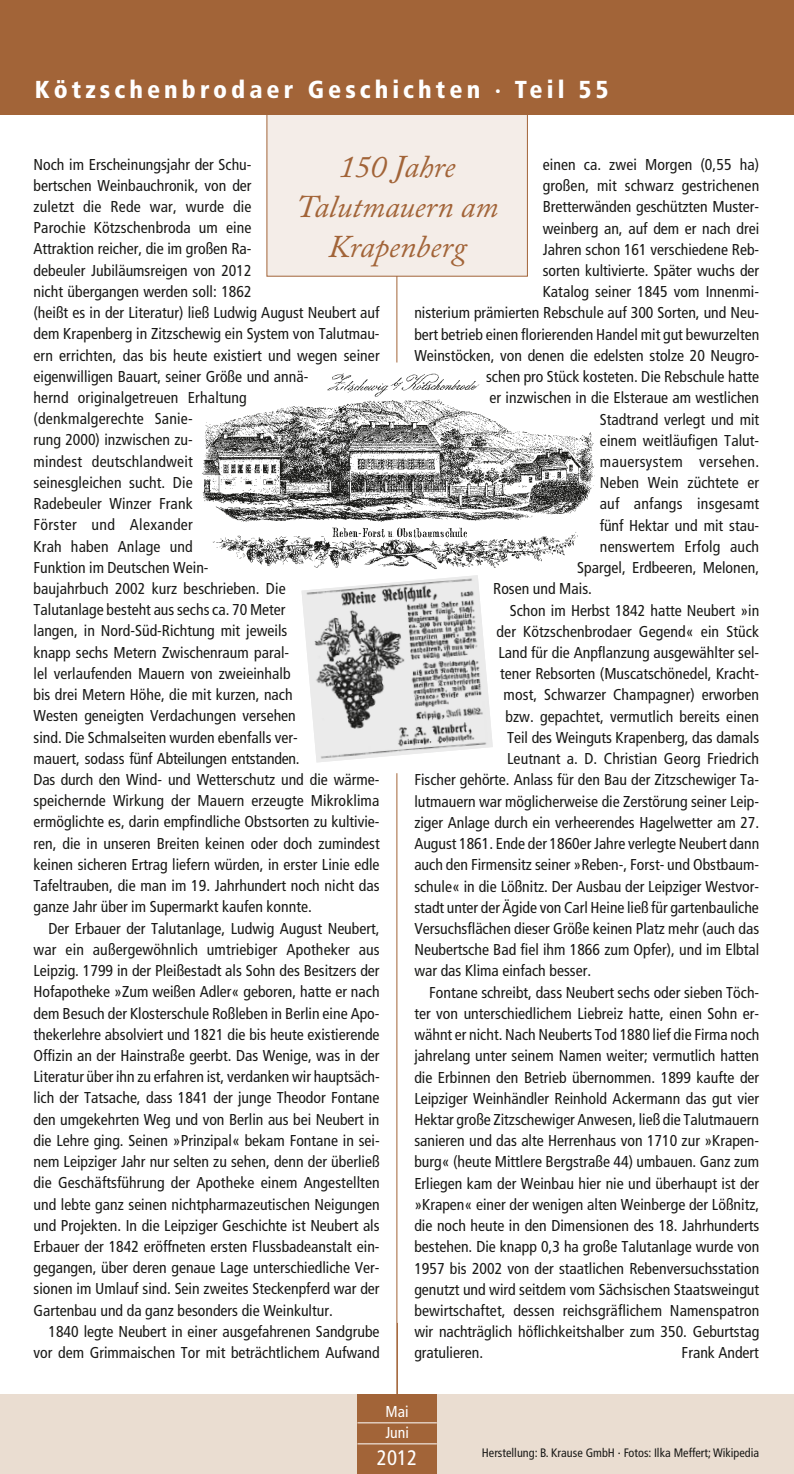
<style>
.page{position:relative;width:794px;height:1474px;background:#fff}
.page>*{position:absolute;margin:0;border:0;box-sizing:border-box;transform-origin:0 0}
.t1{font:italic 31.5px/40.2px "Adobe Caslon";color:#a26438;text-align:center}
.t2{font:900 condensed 24.5px "Frutiger";letter-spacing:.165em;color:#fff}
.t3{font:condensed 21px "Frutiger";color:#fff}
.t4{font:condensed 15.75px/21.2px "Frutiger";color:#1a1a18}
.t5{font:condensed 15.75px "Frutiger";letter-spacing:.025em;color:#1a1a18}
.t6{font:condensed 15.75px/21px "Frutiger";color:#fff}
.t7{font:condensed 12.25px "Frutiger";color:#1a1a18}
</style>
<div class="page">
<hr style="left:396px;top:773px;width:1px;height:623px;background:#a26438">
<hr style="left:397px;top:1322px;width:1px;height:86px;background:#a26438">
<div style="left:0;top:1394px;width:794px;height:79px;background:#eaddd1"></div>
<hr style="left:396px;top:207px;width:1px;height:155px;background:#a26438">
<div style="left:357px;top:1394px;width:80px;height:79px;background:#a26438"></div>
<hr style="left:357px;top:1422px;width:80px;height:1px;background:#fff">
<hr style="left:357px;top:1443px;width:80px;height:1px;background:#fff">
<div style="left:267px;top:0;width:260px;height:276px;background:#f4ede8"></div>
<div style="left:0;top:0;width:794px;height:114px;background:#a26438"></div>
<img style="left:202px;top:373px;width:393px;height:196px">
<img style="left:301px;top:575px;width:192px;height:187px">
<h2 class="t2" style="left:35px;top:74px;width:575px">Kötzschenbrodaer Geschichten · Teil 55</h2>
<h1 class="t1" style="left:296px;top:147px;width:203px">150 Jahre<br>Talutmauern am<br>Krapenberg</h1>
<p class="t4" style="left:34px;top:153px;width:348px">Noch im Erscheinungsjahr der Schu-<br>bertschen Weinbauchronik, von der<br>zuletzt die Rede war, wurde die<br>Parochie Kötzschenbroda um eine<br>Attraktion reicher, die im großen Ra-<br>debeuler Jubiläumsreigen von 2012<br>nicht übergangen werden soll: 1862<br>(heißt es in der Literatur) ließ Ludwig August Neubert auf dem Krapenberg in Zitzschewig ein System von Talutmau&shy;ern errichten, das bis heute existiert und wegen seiner eigenwilligen Bauart, seiner Größe und annä-<br>hernd originalgetreuen Erhaltung<br>(denkmalgerechte Sanie-<br>rung 2000) inzwischen zu-<br>mindest deutschlandweit<br>seinesgleichen sucht. Die<br>Radebeuler Winzer Frank<br>Förster und Alexander<br>Krah haben Anlage und<br>Funktion im Deutschen Wein-<br>baujahrbuch 2002 kurz beschrieben. Die<br>Talutanlage besteht aus sechs ca. 70 Meter<br>langen, in Nord-Süd-Richtung mit jeweils<br>knapp sechs Metern Zwischenraum paral-<br>lel verlaufenden Mauern von zweieinhalb<br>bis drei Metern Höhe, die mit kurzen, nach<br>Westen geneigten Verdachungen versehen<br>sind. Die Schmalseiten wurden ebenfalls ver-<br>mauert, sodass fünf Abteilungen entstanden.<br>Das durch den Wind- und Wetterschutz und die wärme&shy;speichernde Wirkung der Mauern erzeugte Mikroklima ermöglichte es, darin empfindliche Obstsorten zu kultivie&shy;ren, die in unseren Breiten keinen oder doch zumindest keinen sicheren Ertrag liefern würden, in erster Linie edle Tafeltrauben, die man im 19. Jahrhundert noch nicht das ganze Jahr über im Supermarkt kaufen konnte.</p>
<p class="t4" style="left:34px;top:917px;width:348px;text-align:justify;text-indent:15px">Der Erbauer der Talutanlage, Ludwig August Neubert, war ein außergewöhnlich umtriebiger Apotheker aus Leipzig. 1799 in der Pleißestadt als Sohn des Besitzers der Hofapotheke »Zum weißen Adler« geboren, hatte er nach dem Besuch der Klosterschule Roßleben in Berlin eine Apo&shy;thekerlehre absolviert und 1821 die bis heute existierende Offizin an der Hainstraße geerbt. Das Wenige, was in der Literatur über ihn zu erfahren ist, verdanken wir hauptsäch&shy;lich der Tatsache, dass 1841 der junge Theodor Fontane den umgekehrten Weg und von Berlin aus bei Neubert in die Lehre ging. Seinen »Prinzipal« bekam Fontane in sei&shy;nem Leipziger Jahr nur selten zu sehen, denn der überließ die Geschäftsführung der Apotheke einem Angestellten und lebte ganz seinen nichtpharmazeutischen Neigungen und Projekten. In die Leipziger Geschichte ist Neubert als Erbauer der 1842 eröffneten ersten Flussbadeanstalt ein&shy;gegangen, über deren genaue Lage unterschiedliche Ver&shy;sionen im Umlauf sind. Sein zweites Steckenpferd war der Gartenbau und da ganz besonders die Weinkultur.</p>
<p class="t4" style="left:34px;top:1320px;width:347px;text-align:right">1840 legte Neubert in einer ausgefahrenen Sandgrube vor dem Grimmaischen Tor mit beträchtlichem Aufwand</p>
<p class="t4" style="left:543px;top:154px;width:218px">einen ca. zwei Morgen (0,55 ha)</p>
<p class="t4" style="left:543px;top:175px;width:218px">großen, mit schwarz gestrichenen</p>
<p class="t4" style="left:543px;top:196px;width:218px">Bretterwänden geschützten Muster-</p>
<p class="t4" style="left:543px;top:217px;width:218px">weinberg an, auf dem er nach drei</p>
<p class="t4" style="left:543px;top:239px;width:218px">Jahren schon 161 verschiedene Reb-</p>
<p class="t4" style="left:543px;top:260px;width:218px">sorten kultivierte. Später wuchs der</p>
<p class="t4" style="left:543px;top:281px;width:218px">Katalog seiner 1845 vom Innenmi-</p>
<p class="t4" style="left:414px;top:302px;width:346px">nisterium prämierten Rebschule auf 300 Sorten, und Neu-</p>
<p class="t4" style="left:414px;top:324px;width:346px">bert betrieb einen florierenden Handel mit gut bewurzelten</p>
<p class="t4" style="left:414px;top:345px;width:346px">Weinstöcken, von denen die edelsten stolze 20 Neugro-</p>
<p class="t4" style="left:486px;top:366px;width:275px">schen pro Stück kosteten. Die Rebschule hatte</p>
<p class="t4" style="left:489px;top:387px;width:271px">er inzwischen in die Elsteraue am westlichen</p>
<p class="t4" style="left:600px;top:408px;width:161px">Stadtrand verlegt und mit</p>
<p class="t4" style="left:600px;top:430px;width:161px">einem weitläufigen Talut-</p>
<p class="t5" style="left:600px;top:452px;width:161px">mauersystem versehen.</p>
<p class="t4" style="left:600px;top:472px;width:161px">Neben Wein züchtete er</p>
<p class="t4" style="left:600px;top:493px;width:161px">auf anfangs insgesamt</p>
<p class="t4" style="left:600px;top:514px;width:161px">fünf Hektar und mit stau-</p>
<p class="t4" style="left:600px;top:536px;width:161px">nenswertem Erfolg auch</p>
<p class="t4" style="left:577px;top:557px;width:184px">Spargel, Erdbeeren, Melonen,</p>
<p class="t4" style="left:493px;top:578px;width:100px">Rosen und Mais.</p>
<p class="t4" style="left:510px;top:599px;width:251px">Schon im Herbst 1842 hatte Neubert »in</p>
<p class="t4" style="left:496px;top:621px;width:264px">der Kötzschenbrodaer Gegend« ein Stück</p>
<p class="t4" style="left:498px;top:642px;width:262px">Land für die Anpflanzung ausgewählter sel-</p>
<p class="t4" style="left:500px;top:663px;width:261px">tener Rebsorten (Muscatschönedel, Kracht-</p>
<p class="t4" style="left:503px;top:684px;width:257px">most, Schwarzer Champagner) erworben</p>
<p class="t4" style="left:505px;top:705px;width:255px">bzw. gepachtet, vermutlich bereits einen</p>
<p class="t4" style="left:507px;top:727px;width:254px">Teil des Weinguts Krapenberg, das damals</p>
<p class="t4" style="left:507px;top:748px;width:253px">Leutnant a. D. Christian Georg Friedrich</p>
<p class="t4" style="left:414px;top:769px;width:346px">Fischer gehörte. Anlass für den Bau der Zitzschewiger Ta-</p>
<p class="t4" style="left:414px;top:790px;width:346px">lutmauern war möglicherweise die Zerstörung seiner Leip-</p>
<p class="t4" style="left:414px;top:812px;width:346px">ziger Anlage durch ein verheerendes Hagelwetter am 27.</p>
<p class="t4" style="left:414px;top:833px;width:346px">August 1861. Ende der 1860er Jahre verlegte Neubert dann</p>
<p class="t4" style="left:414px;top:854px;width:346px">auch den Firmensitz seiner »Reben-, Forst- und Obstbaum-</p>
<p class="t4" style="left:414px;top:875px;width:346px">schule« in die Lößnitz. Der Ausbau der Leipziger Westvor-</p>
<p class="t4" style="left:414px;top:896px;width:346px">stadt unter der Ägide von Carl Heine ließ für gartenbauliche</p>
<p class="t4" style="left:414px;top:918px;width:346px">Versuchsflächen dieser Größe keinen Platz mehr (auch das</p>
<p class="t4" style="left:414px;top:939px;width:346px">Neubertsche Bad fiel ihm 1866 zum Opfer), und im Elbtal</p>
<p class="t4" style="left:414px;top:960px;width:178px">war das Klima einfach besser.</p>
<p class="t4" style="left:429px;top:981px;width:331px">Fontane schreibt, dass Neubert sechs oder sieben Töch-</p>
<p class="t4" style="left:414px;top:1002px;width:346px">ter von unterschiedlichem Liebreiz hatte, einen Sohn er-</p>
<p class="t4" style="left:414px;top:1024px;width:346px">wähnt er nicht. Nach Neuberts Tod 1880 lief die Firma noch</p>
<p class="t4" style="left:414px;top:1045px;width:346px">jahrelang unter seinem Namen weiter; vermutlich hatten</p>
<p class="t4" style="left:414px;top:1066px;width:346px">die Erbinnen den Betrieb übernommen. 1899 kaufte der</p>
<p class="t4" style="left:414px;top:1087px;width:346px">Leipziger Weinhändler Reinhold Ackermann das gut vier</p>
<p class="t4" style="left:414px;top:1109px;width:346px">Hektar große Zitzschewiger Anwesen, ließ die Talutmauern</p>
<p class="t4" style="left:414px;top:1130px;width:346px">sanieren und das alte Herrenhaus von 1710 zur »Krapen-</p>
<p class="t4" style="left:414px;top:1151px;width:346px">burg« (heute Mittlere Bergstraße 44) umbauen. Ganz zum</p>
<p class="t4" style="left:414px;top:1172px;width:346px">Erliegen kam der Weinbau hier nie und überhaupt ist der</p>
<p class="t4" style="left:414px;top:1193px;width:346px">»Krapen« einer der wenigen alten Weinberge der Lößnitz,</p>
<p class="t4" style="left:414px;top:1215px;width:346px">die noch heute in den Dimensionen des 18. Jahrhunderts</p>
<p class="t4" style="left:414px;top:1236px;width:346px">bestehen. Die knapp 0,3 ha große Talutanlage wurde von</p>
<p class="t4" style="left:414px;top:1257px;width:346px">1957 bis 2002 von der staatlichen Rebenversuchsstation</p>
<p class="t4" style="left:414px;top:1278px;width:346px">genutzt und wird seitdem vom Sächsischen Staatsweingut</p>
<p class="t4" style="left:414px;top:1299px;width:346px">bewirtschaftet, dessen reichsgräflichem Namenspatron</p>
<p class="t4" style="left:414px;top:1321px;width:346px">wir nachträglich höflichkeitshalber zum 350. Geburtstag</p>
<p class="t4" style="left:414px;top:1342px;width:70px">gratulieren.</p>
<p class="t4" style="left:681px;top:1342px;width:79px">Frank Andert</p>
<p class="t6" style="left:385px;top:1401px;width:25px">Mai<br>Juni</p>
<h3 class="t3" style="left:377px;top:1445px;width:42px">2012</h3>
<p class="t7" style="left:482px;top:1445px;width:279px">Herstellung: B. Krause GmbH · Fotos: Ilka Meffert; Wikipedia</p>
</div>
